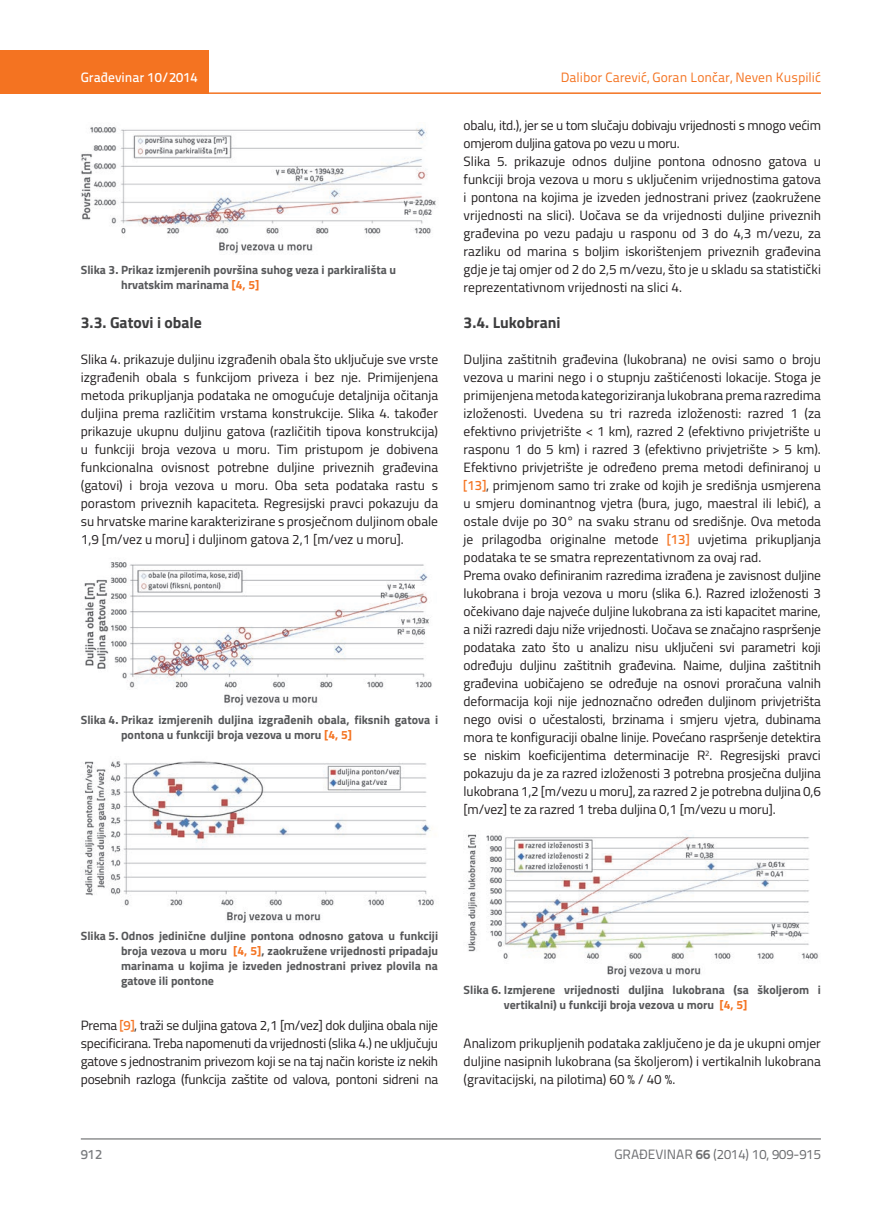
<style>
.page{position:relative;width:872px;height:1212px;background:#fff}
.page>*{position:absolute;margin:0;border:0;box-sizing:border-box;transform-origin:0 0}
.t1{font:700 15.75px "Titillium";color:#3e3e3f}
.t2{font:13.5px/18px "Titillium";letter-spacing:-.005em;color:#231f20;text-align:justify}
.t3{font:13.5px "Titillium Text 22 L";color:#f47321}
.t4{font:13.5px "Titillium Text 22 L";color:#6c6d70}
.t5{font:500 13.5px "Titillium Text 22 L";color:#fff}
.t6{font:500 13.5px "Titillium Text 22 L";color:#787a7d}
.t7{font:700 12px/15px "Titillium";color:#57585a}
.s1{color:#f47321}
.s2{font-family:"Titillium Text 22 L";font-weight:500;color:#f47321}
.s3{font-weight:700}
</style>
<div class="page">
<div style="left:0;top:50px;width:208px;height:44px;background:#f47321"></div>
<hr style="left:0;top:92px;width:821px;height:2px;background:#f47321">
<hr style="left:81px;top:1139px;width:740px;height:1px;background:#57585a">
<img style="left:81px;top:127px;width:355px;height:127px">
<img style="left:84px;top:562px;width:348px;height:144px">
<img style="left:84px;top:761px;width:350px;height:161px">
<img style="left:467px;top:834px;width:352px;height:143px">
<p class="t5" style="left:81px;top:67px;width:118px">Građevinar 10/2014</p>
<p class="t7" style="left:121px;top:261px;width:277px;text-indent:-40px">Slika 3. Prikaz izmjerenih površina suhog veza i parkirališta u hrvatskim marinama <span class="s1">[4, 5]</span></p>
<p class="t1" style="left:81px;top:310px;width:123px">3.3. Gatovi i obale</p>
<p class="t2" style="left:81px;top:349px;width:359px">Slika 4. prikazuje duljinu izgrađenih obala što uključuje sve vrste izgrađenih obala s funkcijom priveza i bez nje. Primijenjena metoda prikupljanja podataka ne omogućuje detaljnija očitanja duljina prema različitim vrstama konstrukcije. Slika 4. također prikazuje ukupnu duljinu gatova (različitih tipova konstrukcija) u funkciji broja vezova u moru. Tim pristupom je dobivena funkcionalna ovisnost potrebne duljine priveznih građevina (gatovi) i broja vezova u moru. Oba seta podataka rastu s porastom priveznih kapaciteta. Regresijski pravci pokazuju da su hrvatske marine karakterizirane s prosječnom duljinom obale 1,9 [m/vez u moru] i duljinom gatova 2,1 [m/vez u moru].</p>
<p class="t7" style="left:121px;top:712px;width:318px;text-indent:-40px">Slika 4. Prikaz izmjerenih duljina izgrađenih obala, fiksnih gatova i pontona u funkciji broja vezova u moru <span class="s1">[4, 5]</span></p>
<p class="t3" style="left:561px;top:68px;width:261px">Dalibor Carević, Goran Lončar, Neven Kuspilić</p>
<p class="t2" style="left:463px;top:115px;width:359px;text-align:left">obalu, itd.), jer se u tom slučaju dobivaju vrijednosti s mnogo većim omjerom duljina gatova po vezu u moru.<br>Slika 5. prikazuje odnos duljine pontona odnosno gatova u funkciji broja vezova u moru s uključenim vrijednostima gatova i pontona na kojima je izveden jednostrani privez (zaokružene vrijednosti na slici). Uočava se da vrijednosti duljine priveznih građevina po vezu padaju u rasponu od 3 do 4,3 m/vezu, za razliku od marina s boljim iskorištenjem priveznih građevina gdje je taj omjer od 2 do 2,5 m/vezu, što je u skladu sa statistički reprezentativnom vrijednosti na slici 4.</p>
<p class="t1" style="left:463px;top:310px;width:98px">3.4. Lukobrani</p>
<p class="t2" style="left:463px;top:349px;width:359px;text-align:left">Duljina zaštitnih građevina (lukobrana) ne ovisi samo o broju vezova u marini nego i o stupnju zaštićenosti lokacije. Stoga je primijenjena metoda kategoriziranja lukobrana prema razredima izloženosti. Uvedena su tri razreda izloženosti: razred 1 (za efektivno privjetrište &lt; 1 km), razred 2 (efektivno privjetrište u rasponu 1 do 5 km) i razred 3 (efektivno privjetrište &gt; 5 km).<br>Efektivno privjetrište je određeno prema metodi definiranoj u <span class="s2">[13]</span>, primjenom samo tri zrake od kojih je središnja usmjerena u smjeru dominantnog vjetra (bura, jugo, maestral ili lebić), a ostale dvije po 30° na svaku stranu od središnje. Ova metoda je prilagodba originalne metode <span class="s2">[13]</span> uvjetima prikupljanja podataka te se smatra reprezentativnom za ovaj rad.<br>Prema ovako definiranim razredima izrađena je zavisnost duljine lukobrana i broja vezova u moru (slika 6.). Razred izloženosti 3 očekivano daje najveće duljine lukobrana za isti kapacitet marine, a niži razredi daju niže vrijednosti. Uočava se značajno raspršenje podataka zato što u analizu nisu uključeni svi parametri koji određuju duljinu zaštitnih građevina. Naime, duljina zaštitnih građevina uobičajeno se određuje na osnovi proračuna valnih deformacija koji nije jednoznačno određen duljinom privjetrišta nego ovisi o učestalosti, brzinama i smjeru vjetra, dubinama mora te konfiguraciji obalne linije. Povećano raspršenje detektira se niskim koeficijentima determinacije R<sup>2</sup>. Regresijski pravci pokazuju da je za razred izloženosti 3 potrebna prosječna duljina lukobrana 1,2 [m/vezu u moru], za razred 2 je potrebna duljina 0,6 [m/vez] te za razred 1 treba duljina 0,1 [m/vezu u moru].</p>
<p class="t7" style="left:121px;top:928px;width:318px;text-align:justify;text-indent:-40px">Slika 5. Odnos jedinične duljine pontona odnosno gatova u funkciji broja vezova u moru <span class="s1">[4, 5]</span>, zaokružene vrijednosti pripadaju marinama u kojima je izveden jednostrani privez plovila na gatove ili pontone</p>
<p class="t2" style="left:81px;top:1016px;width:359px">Prema <span class="s2">[9]</span>, traži se duljina gatova 2,1 [m/vez] dok duljina obala nije specificirana. Treba napomenuti da vrijednosti (slika 4.) ne uključuju gatove s jednostranim privezom koji se na taj način koriste iz nekih posebnih razloga (funkcija zaštite od valova, pontoni sidreni na</p>
<p class="t7" style="left:504px;top:982px;width:318px;text-indent:-40px">Slika 6. Izmjerene vrijednosti duljina lukobrana (sa školjerom i vertikalni) u funkciji broja vezova u moru <span class="s1">[4, 5]</span></p>
<p class="t2" style="left:463px;top:1034px;width:359px">Analizom prikupljenih podataka zaključeno je da je ukupni omjer duljine nasipnih lukobrana (sa školjerom) i vertikalnih lukobrana (gravitacijski, na pilotima) 60 % / 40 %.</p>
<p class="t6" style="left:81px;top:1144px;width:23px">912</p>
<p class="t4" style="left:614px;top:1144px;width:208px">GRAĐEVINAR <span class="s3">66</span> (2014) 10, 909-915</p>
</div>
